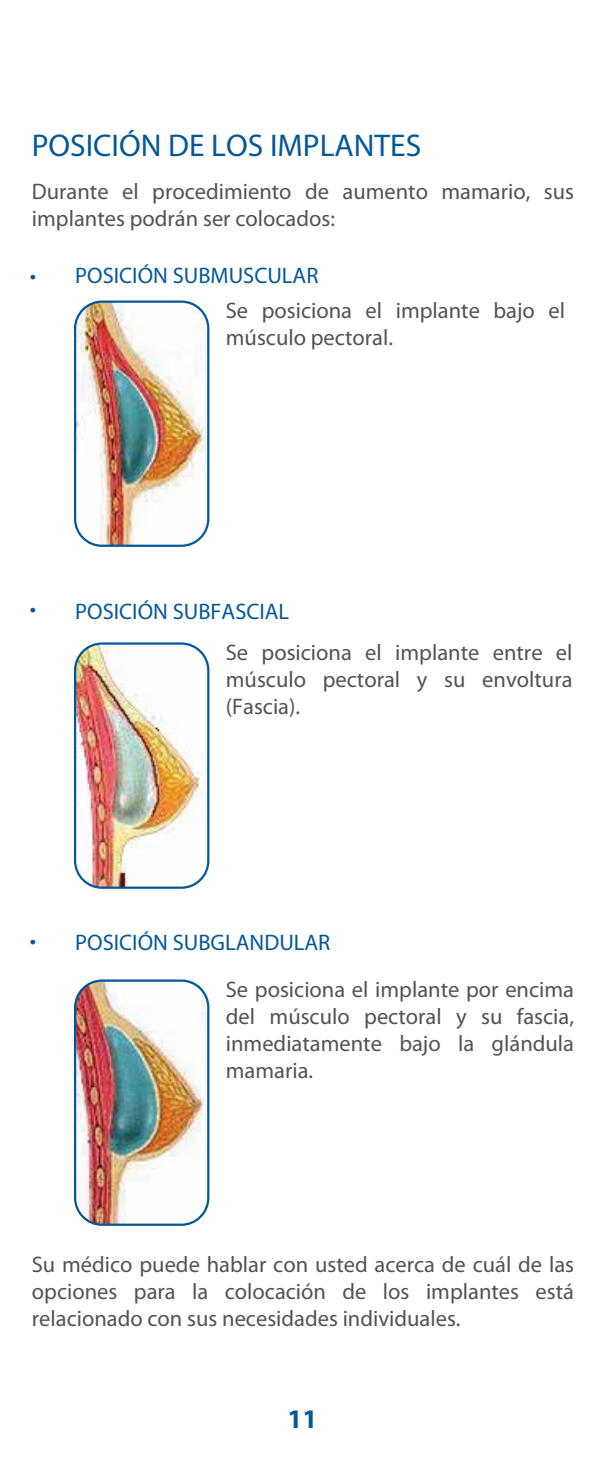
<style>
.page{position:relative;width:606px;height:1467px;background:#fff}
.page>*{position:absolute;margin:0;border:0;box-sizing:border-box;transform-origin:0 0}
.t1{font:31.5px "Myriad Pro";color:#055898}
.t2{font:700 27px "Myriad Pro";color:#055898}
.t3{font:22.5px/27px "Myriad Pro";color:#505457;text-align:justify}
.t4{font:22.5px "Myriad Pro";color:#055898}
</style>
<div class="page">
<img style="left:76px;top:982px;width:132px;height:242px">
<div style="left:74px;top:979px;width:135px;height:247px;border:2px solid #055898;border-radius:27px"></div>
<img style="left:76px;top:303px;width:132px;height:242px">
<div style="left:74px;top:300px;width:135px;height:247px;border:2px solid #055898;border-radius:27px"></div>
<img style="left:77px;top:645px;width:131px;height:242px">
<div style="left:74px;top:642px;width:135px;height:247px;border:2px solid #055898;border-radius:27px"></div>
<h1 class="t1" style="left:32px;top:126px;width:391px">POSICIÓN DE LOS IMPLANTES</h1>
<p class="t3" style="left:32px;top:177px;width:544px">Durante el procedimiento de aumento mamario, sus implantes podrán ser colocados:</p>
<p class="t4" style="left:30px;top:261px;width:290px">• POSICIÓN SUBMUSCULAR</p>
<p class="t3" style="left:226px;top:296px;width:341px">Se posiciona el implante bajo el músculo pectoral.</p>
<p class="t4" style="left:30px;top:597px;width:261px">• POSICIÓN SUBFASCIAL</p>
<p class="t3" style="left:226px;top:638px;width:348px">Se posiciona el implante entre el músculo pectoral y su envoltura (Fascia).</p>
<p class="t4" style="left:30px;top:928px;width:302px">• POSICIÓN SUBGLANDULAR</p>
<p class="t3" style="left:226px;top:975px;width:350px">Se posiciona el implante por encima del músculo pectoral y su fascia, inmediatamente bajo la glándula mamaria.</p>
<p class="t3" style="left:32px;top:1250px;width:544px">Su médico puede hablar con usted acerca de cuál de las opciones para la colocación de los implantes está relacionado con sus necesidades individuales.</p>
<p class="t2" style="left:287px;top:1401px;width:31px">11</p>
</div>
